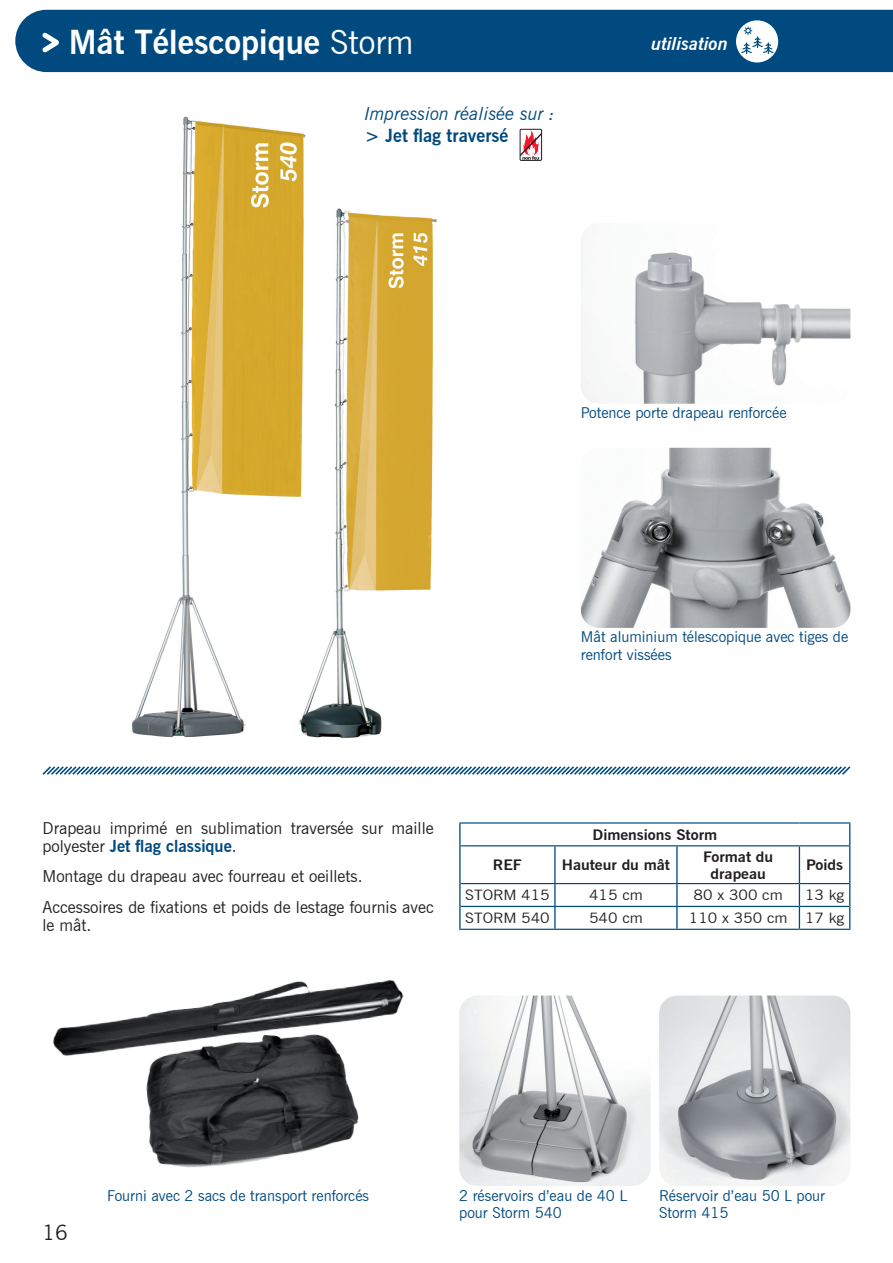
<style>
.page{position:relative;width:893px;height:1263px;background:#fff}
.page>*{position:absolute;margin:0;border:0;box-sizing:border-box;transform-origin:0 0}
.Titre{font:700 33px "News Gothic BT";color:#fff}
.t1{font:21px "News Gothic BT";color:#231f20}
.t2{font:italic 18px/21.6px "News Gothic BT";color:#004a7f}
.t3{font:italic 700 18px "News Gothic BT";color:#fff}
.t4{font:16.5px/18px "News Gothic BT";color:#231f20}
.t5{font:15px/17.2px "News Gothic BT";color:#004a7f}
.t6{font:14.4px "News Gothic BT";color:#231f20;scale:1.1 1}
.t7{font:700 14.4px/17.2px "News Gothic BT";color:#231f20;text-align:center;scale:1.1 1}
.s1{font-weight:400}
.s2{font-weight:700;font-style:normal}
.s3{font-weight:700;color:#004a7f}
</style>
<div class="page">
<div style="left:15px;top:10px;width:878px;height:62px;background:#004a7f"></div>
<img style="left:53px;top:980px;width:351px;height:188px">
<img style="left:459px;top:995px;width:192px;height:191px">
<hr style="left:459px;top:823px;width:2px;height:23px;background:#004a7f">
<hr style="left:459px;top:822px;width:96px;height:1px;background:#004a7f">
<hr style="left:555px;top:822px;width:122px;height:1px;background:#004a7f">
<hr style="left:677px;top:822px;width:122px;height:1px;background:#004a7f">
<hr style="left:799px;top:822px;width:51px;height:1px;background:#004a7f">
<svg style="left:849px;top:823px;width:1px;height:23px"></svg>
<hr style="left:459px;top:846px;width:2px;height:37px;background:#004a7f">
<hr style="left:459px;top:883px;width:2px;height:23px;background:#004a7f">
<hr style="left:459px;top:906px;width:2px;height:23px;background:#004a7f">
<hr style="left:461px;top:845px;width:94px;height:1px;background:#004a7f">
<hr style="left:555px;top:845px;width:122px;height:1px;background:#004a7f">
<hr style="left:677px;top:845px;width:122px;height:1px;background:#004a7f">
<hr style="left:554px;top:846px;width:2px;height:37px;background:#004a7f">
<hr style="left:676px;top:846px;width:2px;height:37px;background:#004a7f">
<hr style="left:554px;top:884px;width:2px;height:22px;background:#004a7f">
<hr style="left:676px;top:884px;width:2px;height:22px;background:#004a7f">
<hr style="left:554px;top:907px;width:2px;height:22px;background:#004a7f">
<hr style="left:676px;top:907px;width:2px;height:22px;background:#004a7f">
<hr style="left:461px;top:883px;width:94px;height:1px;background:#004a7f">
<hr style="left:555px;top:883px;width:122px;height:1px;background:#004a7f">
<hr style="left:677px;top:883px;width:122px;height:1px;background:#004a7f">
<hr style="left:461px;top:906px;width:94px;height:1px;background:#004a7f">
<hr style="left:555px;top:906px;width:122px;height:1px;background:#004a7f">
<hr style="left:677px;top:906px;width:122px;height:1px;background:#004a7f">
<hr style="left:459px;top:929px;width:96px;height:1px;background:#004a7f">
<hr style="left:555px;top:929px;width:122px;height:1px;background:#004a7f">
<hr style="left:677px;top:929px;width:122px;height:1px;background:#004a7f">
<hr style="left:799px;top:846px;width:1px;height:37px;background:#004a7f">
<svg style="left:799px;top:884px;width:1px;height:45px"></svg>
<hr style="left:799px;top:845px;width:50px;height:1px;background:#004a7f">
<hr style="left:849px;top:846px;width:1px;height:37px;background:#004a7f">
<svg style="left:849px;top:883px;width:1px;height:46px"></svg>
<hr style="left:799px;top:883px;width:50px;height:1px;background:#004a7f">
<hr style="left:799px;top:906px;width:50px;height:1px;background:#004a7f">
<hr style="left:799px;top:929px;width:51px;height:1px;background:#004a7f">
<svg style="left:43px;top:33px;width:16px;height:19px"></svg>
<img style="left:581px;top:448px;width:269px;height:180px">
<img style="left:581px;top:252px;width:269px;height:152px">
<svg style="left:42px;top:766px;width:809px;height:9px"></svg>
<img style="left:659px;top:995px;width:191px;height:191px">
<svg style="left:736px;top:20px;width:42px;height:43px"></svg>
<img style="left:131px;top:116px;width:306px;height:622px">
<svg style="left:522px;top:131px;width:18px;height:28px"></svg>
<div style="left:520px;top:129px;width:22px;height:32px;border:1px solid #231f20"></div>
<p class="Titre" style="left:69px;top:22px;width:346px">Mât Télescopique <span class="s1">Storm</span></p>
<p class="t2" style="left:365px;top:103px;width:192px">Impression réalisée sur : <span class="s2">&gt; Jet flag traversé</span></p>
<p class="t3" style="left:651px;top:33px;width:78px">utilisation</p>
<p class="t5" style="left:581px;top:404px;width:207px">Potence porte drapeau renforcée</p>
<p class="t5" style="left:581px;top:628px;width:269px">Mât aluminium télescopique avec tiges de renfort vissées</p>
<p class="t4" style="left:43px;top:819px;width:393px">Drapeau imprimé en sublimation traversée sur maille polyester <span class="s3">Jet flag classique</span>.</p>
<p class="t4" style="left:43px;top:867px;width:322px">Montage du drapeau avec fourreau et oeillets.</p>
<p class="t4" style="left:43px;top:898px;width:393px">Accessoires de fixations et poids de lestage fournis avec le mât.</p>
<p class="t7" style="left:592px;top:826px;width:115px">Dimensions Storm</p>
<p class="t7" style="left:493px;top:856px;width:28px">REF</p>
<p class="t7" style="left:562px;top:856px;width:100px">Hauteur du mât</p>
<p class="t7" style="left:703px;top:848px;width:65px">Format du drapeau</p>
<p class="t7" style="left:806px;top:856px;width:35px">Poids</p>
<p class="t6" style="left:465px;top:887px;width:78px">STORM 415</p>
<p class="t6" style="left:589px;top:887px;width:50px">415 cm</p>
<p class="t6" style="left:694px;top:887px;width:83px">80 x 300 cm</p>
<p class="t6" style="left:805px;top:887px;width:37px">13 kg</p>
<p class="t6" style="left:465px;top:909px;width:78px">STORM 540</p>
<p class="t6" style="left:589px;top:909px;width:50px">540 cm</p>
<p class="t6" style="left:689px;top:909px;width:91px">110 x 350 cm</p>
<p class="t6" style="left:805px;top:909px;width:37px">17 kg</p>
<p class="t1" style="left:43px;top:1219px;width:27px">16</p>
<p class="t5" style="left:107px;top:1187px;width:263px">Fourni avec 2 sacs de transport renforcés</p>
<p class="t5" style="left:459px;top:1187px;width:169px">2 réservoirs d’eau de 40 L pour Storm 540</p>
<p class="t5" style="left:659px;top:1187px;width:168px">Réservoir d’eau 50 L pour<br>Storm 415</p>
</div>
